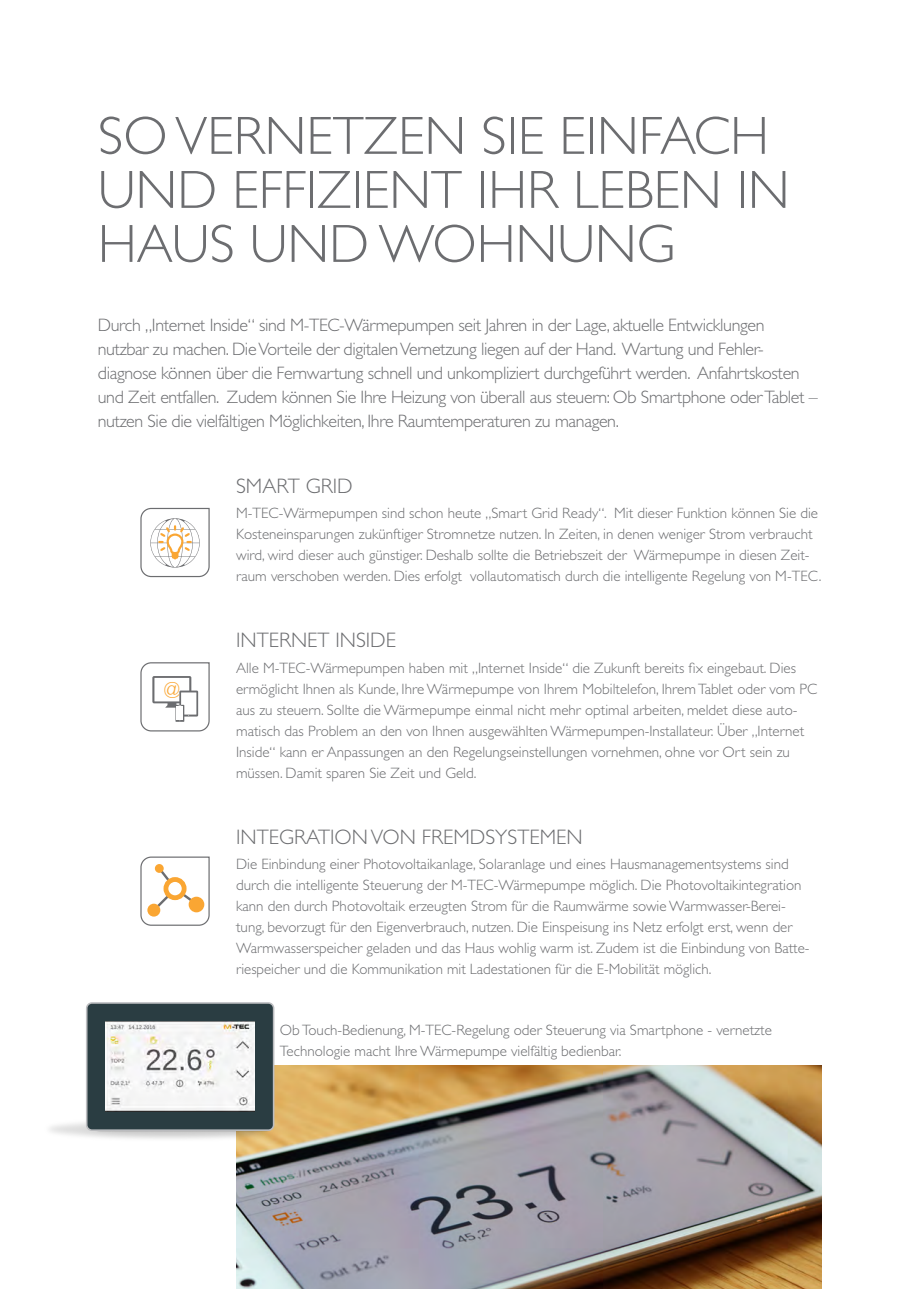
<style>
.page{position:relative;width:919px;height:1289px;background:#fff}
.page>*{position:absolute;margin:0;border:0;box-sizing:border-box;transform-origin:0 0}
.t1{font:300 54px/54px "Gill Sans Std";color:#6c6d70}
.t2{font:300 21px "Gill Sans Std";color:#6c6d70}
.t3{font:300 18.9px "Gill Sans Std";color:#faa633}
.t4{font:300 18px/24px "Gill Sans Std";letter-spacing:-.02em;color:#6c6d70}
.t5{font:300 15px/21px "Gill Sans Std";color:#6c6d70}
</style>
<div class="page">
<img style="left:236px;top:1065px;width:585px;height:223px">
<img style="left:50px;top:1003px;width:262px;height:158px">
<svg style="left:140px;top:856px;width:70px;height:70px"></svg>
<div style="left:163px;top:877px;width:23px;height:23px;border:5px solid #faa633;border-radius:50%"></div>
<div style="left:147px;top:903px;width:13px;height:13px;background:#faa633;border-radius:50%"></div>
<div style="left:155px;top:864px;width:9px;height:8px;background:#faa633;border-radius:50%"></div>
<div style="left:189px;top:896px;width:15px;height:16px;background:#faa633;border-radius:50%"></div>
<svg style="left:140px;top:662px;width:70px;height:70px"></svg>
<svg style="left:140px;top:507px;width:70px;height:70px"></svg>
<div style="left:87px;top:1002px;width:186px;height:128px;background:#2a3d42;border-radius:5px"></div>
<div style="left:86px;top:1002px;width:188px;height:128px;border:2px solid #bcbdc0;border-radius:5px"></div>
<img style="left:105px;top:1021px;width:150px;height:90px">
<h1 class="t1" style="left:98px;top:109px;width:693px">SO VERNETZEN SIE EINFACH<br>UND EFFIZIENT IHR LEBEN IN<br>HAUS UND WOHNUNG</h1>
<p class="t4" style="left:98px;top:313px;width:721px">Durch „Internet Inside“ sind M-TEC-Wärmepumpen seit Jahren in der Lage, aktuelle Entwicklungen nutzbar zu machen. Die Vorteile der digitalen Vernetzung liegen auf der Hand. Wartung und Fehler&shy;diagnose können über die Fernwartung schnell und unkompliziert durchgeführt werden. Anfahrtskosten und Zeit entfallen. Zudem können Sie Ihre Heizung von überall aus steuern: Ob Smartphone oder Tablet – nutzen Sie die vielfältigen Möglichkeiten, Ihre Raumtemperaturen zu managen.</p>
<p class="t3" style="left:164px;top:678px;width:17px">@</p>
<h2 class="t2" style="left:236px;top:474px;width:118px">SMART GRID</h2>
<p class="t5" style="left:236px;top:503px;width:586px">M-TEC-Wärmepumpen sind schon heute „Smart Grid Ready“. Mit dieser Funktion können Sie die Kosteneinsparungen zukünftiger Stromnetze nutzen. In Zeiten, in denen weniger Strom verbraucht wird, wird dieser auch günstiger. Deshalb sollte die Betriebszeit der Wärmepumpe in diesen Zeit&shy;raum verschoben werden. Dies erfolgt vollautomatisch durch die intelligente Regelung von M-TEC.</p>
<h2 class="t2" style="left:236px;top:628px;width:161px">INTERNET INSIDE</h2>
<p class="t5" style="left:236px;top:657px;width:582px">Alle M-TEC-Wärmepumpen haben mit „Internet Inside“ die Zukunft bereits fix eingebaut. Dies ermöglicht Ihnen als Kunde, Ihre Wärmepumpe von Ihrem Mobiltelefon, Ihrem Tablet oder vom PC aus zu steuern. Sollte die Wärmepumpe einmal nicht mehr optimal arbeiten, meldet diese auto&shy;matisch das Problem an den von Ihnen ausgewählten Wärmepumpen-Installateur. Über „Internet Inside“ kann er Anpassungen an den Regelungseinstellungen vornehmen, ohne vor Ort sein zu müssen. Damit sparen Sie Zeit und Geld.</p>
<h2 class="t2" style="left:236px;top:824px;width:348px">INTEGRATION VON FREMDSYSTEMEN</h2>
<p class="t5" style="left:236px;top:853px;width:575px">Die Einbindung einer Photovoltaikanlage, Solaranlage und eines Hausmanagementsystems sind durch die intelligente Steuerung der M-TEC-Wärmepumpe möglich. Die Photovoltaikintegration kann den durch Photovoltaik erzeugten Strom für die Raumwärme sowie Warmwasser-Berei&shy;tung, bevorzugt für den Eigenverbrauch, nutzen. Die Einspeisung ins Netz erfolgt erst, wenn der Warmwasserspeicher geladen und das Haus wohlig warm ist. Zudem ist die Einbindung von Batte&shy;riespeicher und die Kommunikation mit Ladestationen für die E-Mobilität möglich.</p>
<p class="t5" style="left:280px;top:1019px;width:493px">Ob Touch-Bedienung, M-TEC-Regelung oder Steuerung via Smartphone - vernetzte<br>Technologie macht Ihre Wärmepumpe vielfältig bedienbar.</p>
</div>
